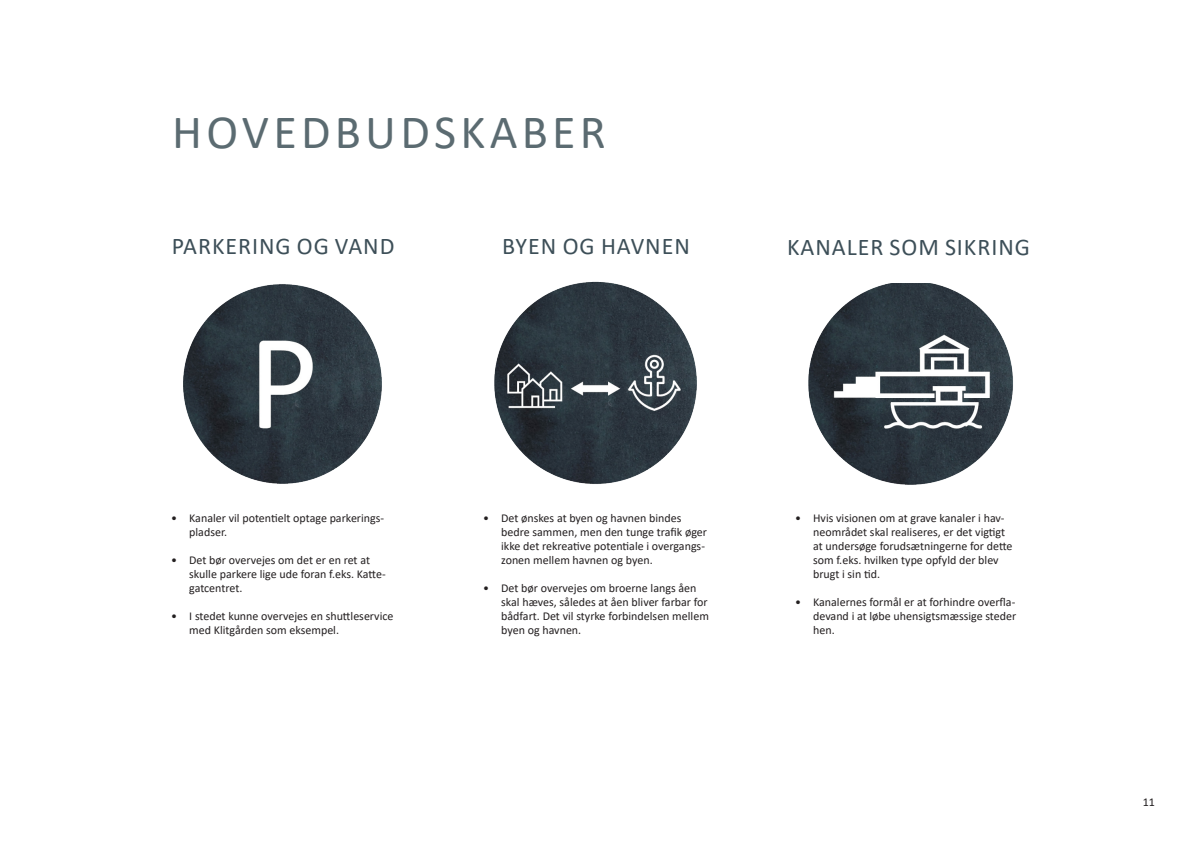
<style>
.page{position:relative;width:1191px;height:842px;background:#fff}
.page>*{position:absolute;margin:0;border:0;box-sizing:border-box;transform-origin:0 0}
.Kapitel_overskrift{font:48px "Calibri";letter-spacing:.09em;color:#5b6b71}
.Overrubrik_2{font:24px "Calibri";letter-spacing:.04em;color:#3d4f58}
.t1{font:12px/14px "Calibri";color:#231f20}
</style>
<div class="page">
<img style="left:183px;top:284px;width:199px;height:200px">
<img style="left:494px;top:281px;width:203px;height:203px">
<img style="left:808px;top:283px;width:205px;height:202px">
<p class="Kapitel_overskrift" style="left:172px;top:99px;width:435px">HOVEDBUDSKABER</p>
<p class="Overrubrik_2" style="left:172px;top:229px;width:224px">PARKERING OG VAND</p>
<p class="Overrubrik_2" style="left:502px;top:229px;width:189px">BYEN OG HAVNEN</p>
<p class="Overrubrik_2" style="left:787px;top:230px;width:244px">KANALER SOM SIKRING</p>
<p class="t1" style="left:189px;top:511px;width:196px;text-indent:-18px">• Kanaler vil potentielt optage parkerings&shy;pladser.</p>
<p class="t1" style="left:189px;top:553px;width:198px;text-indent:-18px">• Det bør overvejes om det er en ret at skulle parkere lige ude foran f.eks. Katte&shy;gatcentret.</p>
<p class="t1" style="left:189px;top:609px;width:206px;text-indent:-18px">• I stedet kunne overvejes en shuttleservice med Klitgården som eksempel.</p>
<p class="t1" style="left:501px;top:511px;width:207px;text-indent:-18px">• Det ønskes at byen og havnen bindes bedre sammen, men den tunge trafik øger ikke det rekreative potentiale i overgangs&shy;zonen mellem havnen og byen.</p>
<p class="t1" style="left:501px;top:581px;width:209px;text-indent:-18px">• Det bør overvejes om broerne langs åen skal hæves, således at åen bliver farbar for bådfart. Det vil styrke forbindelsen mellem byen og havnen.</p>
<p class="t1" style="left:813px;top:511px;width:201px;text-indent:-18px">• Hvis visionen om at grave kanaler i hav&shy;neområdet skal realiseres, er det vigtigt at undersøge forudsætningerne for dette som f.eks. hvilken type opfyld der blev brugt i sin tid.</p>
<p class="t1" style="left:813px;top:595px;width:205px;text-align:justify;text-indent:-18px">• Kanalernes formål er at forhindre overfla&shy;devand i at løbe uhensigtsmæssige steder hen.</p>
<p class="t1" style="left:1142px;top:795px;width:14px">11</p>
</div>
